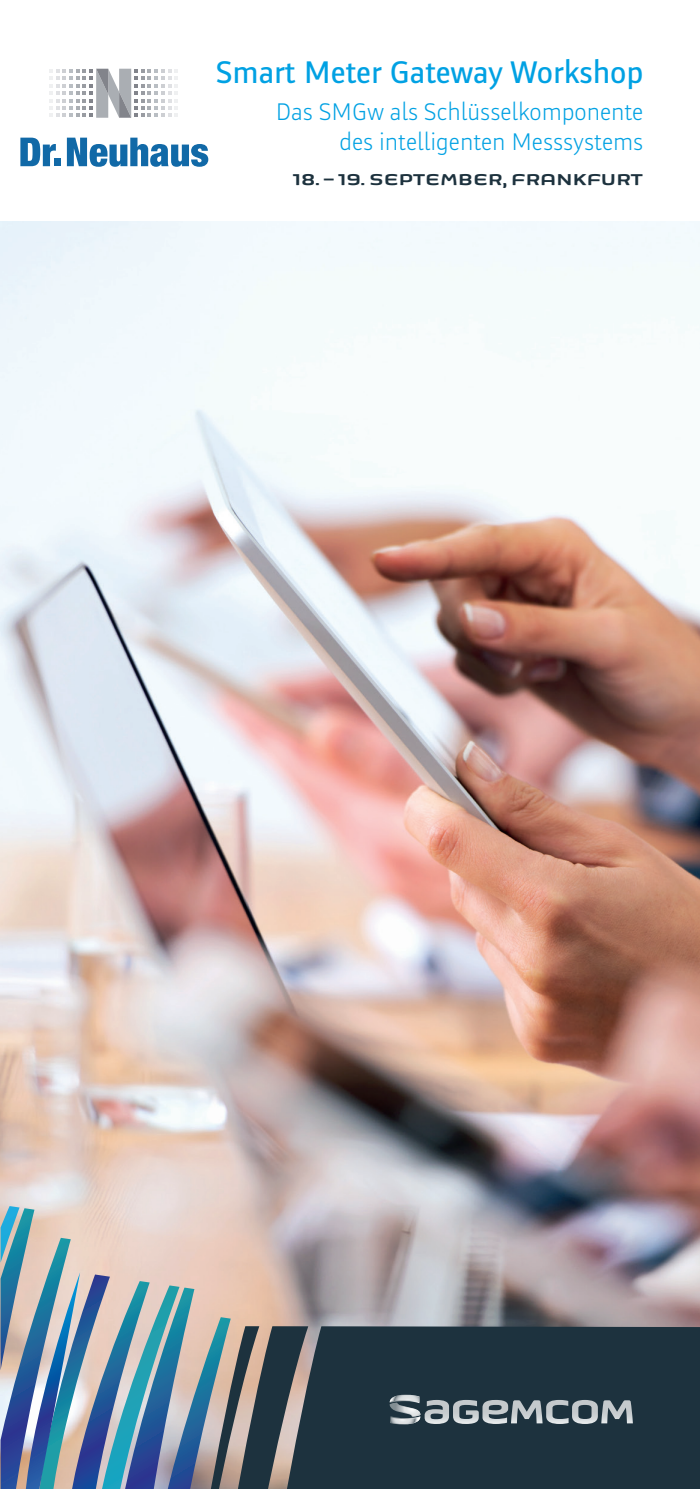
<style>
.page{position:relative;width:700px;height:1489px;background:#fff}
.page>*{position:absolute;margin:0;border:0;box-sizing:border-box;transform-origin:0 0}
.t1{font:32.5px "Sagemcom Type";color:#00a1e3}
.t2{font:300 25px/30px "Sagemcom Type";color:#00a1e3;text-align:right}
.t3{font:20px "Sagemcom Title";letter-spacing:-.015em;color:#1d323e}
</style>
<div class="page">
<img style="left:1px;top:221px;width:699px;height:1104px">
<svg style="left:20px;top:138px;width:36px;height:28px"></svg>
<div style="left:54px;top:158px;width:7px;height:8px;background:#1169a7"></div>
<svg style="left:67px;top:138px;width:141px;height:29px"></svg>
<svg style="left:49px;top:69px;width:129px;height:49px"></svg>
<svg style="left:231px;top:1325px;width:469px;height:163px;background:#2c3d47"></svg>
<svg style="left:390px;top:1394px;width:243px;height:30px;background:#6a7880"></svg>
<svg style="left:0;top:1205px;width:231px;height:284px;background:#91a3b2"></svg>
<h1 class="t1" style="left:216px;top:54px;width:429px">Smart Meter Gateway Workshop</h1>
<p class="t2" style="left:276px;top:97px;width:369px">Das SMGw als Schlüsselkomponente des intelligenten Messsystems</p>
<p class="t3" style="left:292px;top:170px;width:352px">18. – 19. SEPTEMBER, FRANKFURT</p>
</div>
